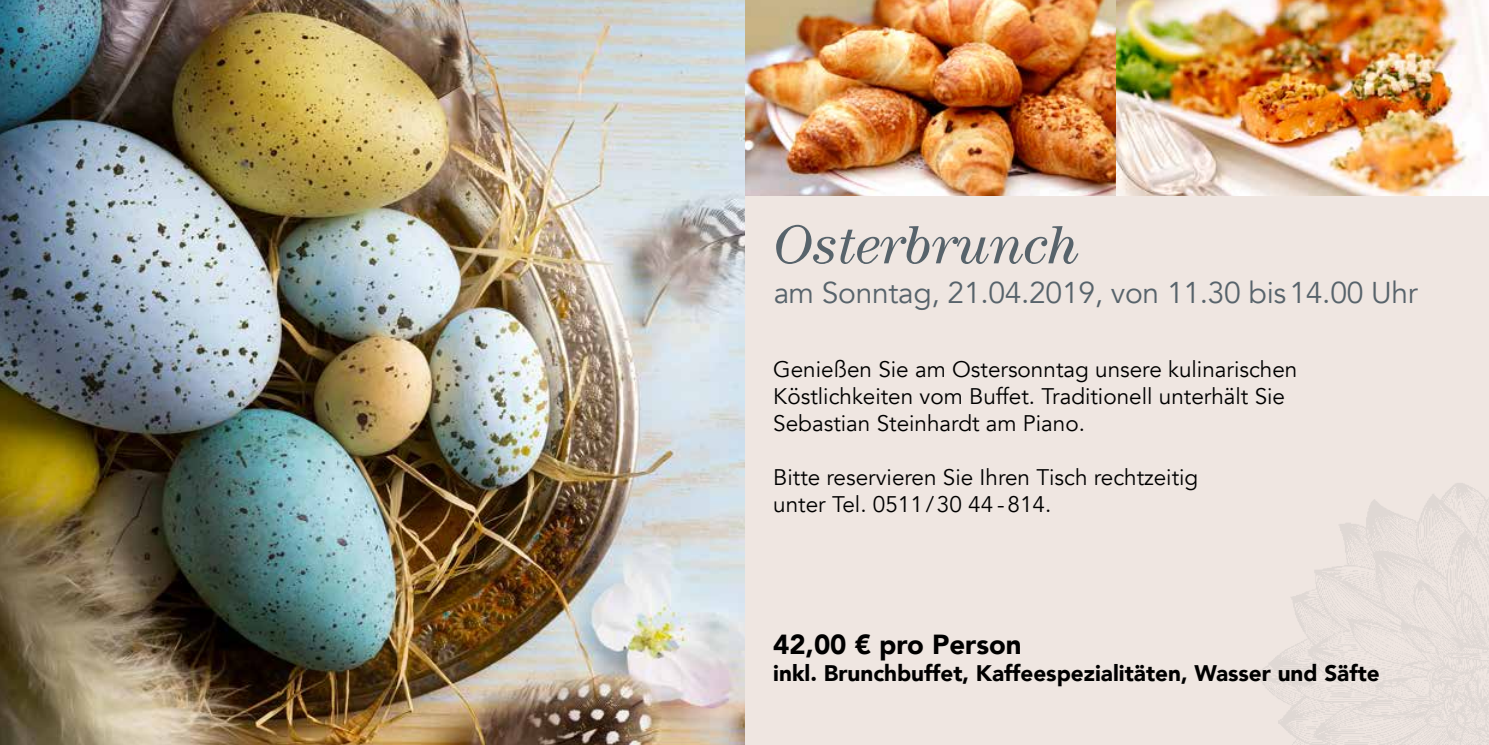
<style>
.page{position:relative;width:1489px;height:745px;background:#fff}
.page>*{position:absolute;margin:0;border:0;box-sizing:border-box;transform-origin:0 0}
.t1{font:italic 55px "Century";color:#5d6e7a}
.t2{font:30px "Avenir";letter-spacing:-.01em;color:#5d6e7a}
.t3{font:900 27.5px "Avenir";color:#000}
.t4{font:22.5px/27px "Avenir";color:#000}
.t5{font:900 22.5px "Avenir";color:#000}
</style>
<div class="page">
<div style="left:744px;top:195px;width:744px;height:549px;background:#efe6e1"></div>
<img style="left:744px;top:0;width:744px;height:195px">
<img style="left:0;top:0;width:744px;height:744px">
<img style="left:0;top:0;width:1px;height:195px">
<h1 class="t1" style="left:773px;top:213px;width:307px">Osterbrunch</h1>
<h2 class="t2" style="left:773px;top:275px;width:646px">am Sonntag, 21.04.2019, von 11.30 bis14.00 Uhr</h2>
<p class="t4" style="left:773px;top:356px;width:525px">Genießen Sie am Ostersonntag unsere kulinarischen<br>Köstlichkeiten vom Buffet. Traditionell unterhält Sie<br>Sebastian Steinhardt am Piano.</p>
<p class="t4" style="left:773px;top:464px;width:426px">Bitte reservieren Sie Ihren Tisch rechtzeitig unter Tel. 0511/30 44 -814.</p>
<p class="t3" style="left:773px;top:620px;width:250px">42,00 € pro Person</p>
<p class="t5" style="left:773px;top:653px;width:608px">inkl. Brunchbuffet, Kaffeespezialitäten, Wasser und Säfte</p>
</div>
